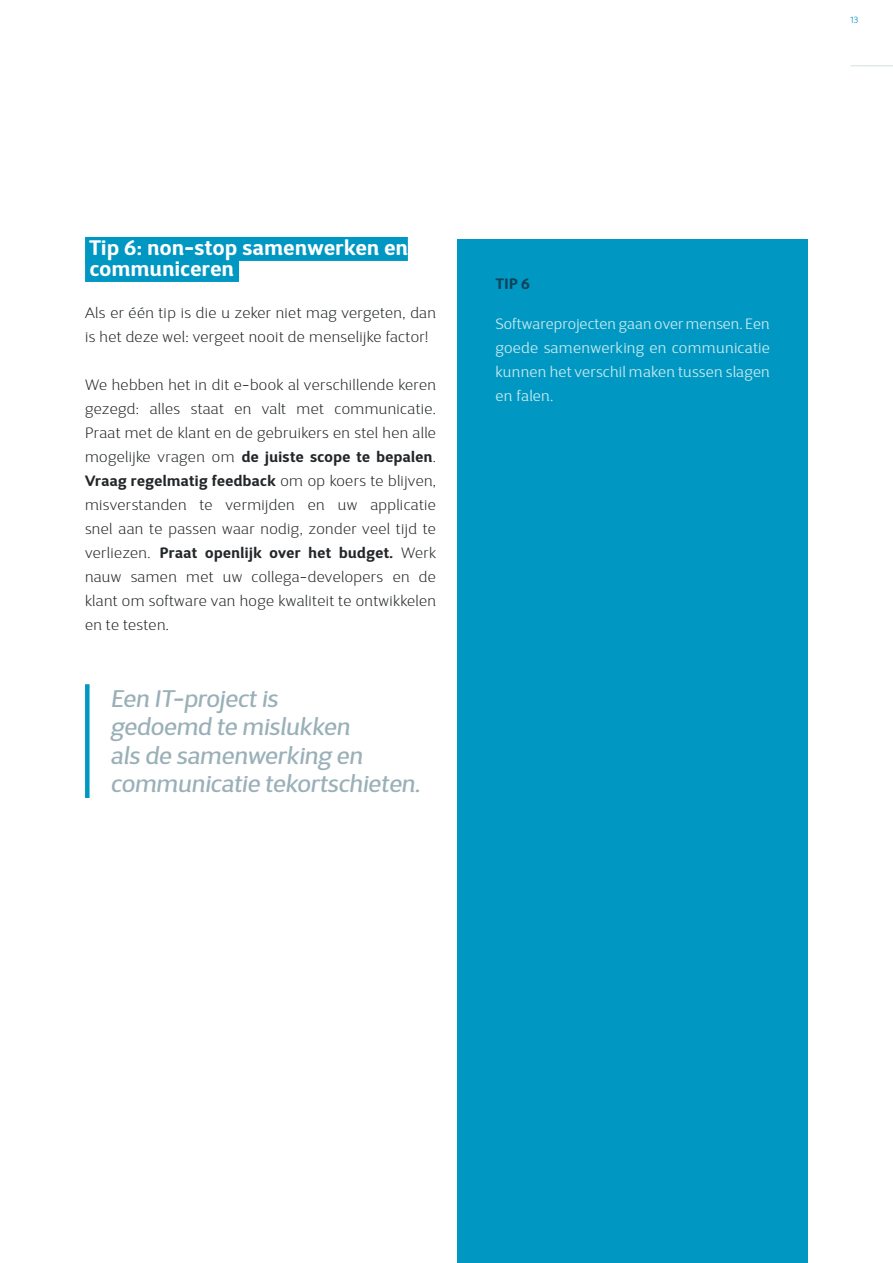
<style>
.page{position:relative;width:893px;height:1263px;background:#fff}
.page>*{position:absolute;margin:0;border:0;box-sizing:border-box;transform-origin:0 0}
.t1{font:italic 24px/28.5px "D Sari";color:#9ab0b8}
.t2{font:700 21px/21px "D Sari";letter-spacing:.025em;color:#fff}
.t3{font:200 15px/24px "D Sari";letter-spacing:.03em;color:#222628}
.t4{font:300 15px/24px "D Sari";letter-spacing:.025em;color:#c8e9ef;text-align:justify}
.t5{font:700 15px "D Sari";color:#0e425a}
.t6{font:300 9px "D Sari";color:#0098c3}
.s1{font-weight:700}
</style>
<div class="page">
<hr style="left:850px;top:65px;width:43px;height:1px;background:#e2e9eb">
<div style="left:85px;top:237px;width:323px;height:24px;background:#0098c3"></div>
<div style="left:85px;top:258px;width:154px;height:24px;background:#0098c3"></div>
<div style="left:457px;top:239px;width:351px;height:1024px;background:#0098c3"></div>
<div style="left:85px;top:684px;width:5px;height:114px;background:#0098c3"></div>
<p class="t6" style="left:850px;top:14px;width:9px">13</p>
<h2 class="t2" style="left:89px;top:237px;width:320px">Tip 6: non-stop samenwerken en communiceren</h2>
<p class="t3" style="left:85px;top:301px;width:352px">Als er één tip is die u zeker niet mag vergeten, dan is het deze wel: vergeet nooit de menselijke factor!</p>
<p class="t3" style="left:85px;top:373px;width:352px;text-align:justify">We hebben het in dit e-book al verschillende keren gezegd: alles staat en valt met communicatie.<br>Praat met de klant en de gebruikers en stel hen alle mogelijke vragen om <span class="s1">de juiste scope te bepalen</span>.<br><span class="s1">Vraag regelmatig feedback</span> om op koers te blijven, misverstanden te vermijden en uw applicatie snel aan te passen waar nodig, zonder veel tijd te verliezen. <span class="s1">Praat openlijk over het budget.</span> Werk nauw samen met uw collega-developers en de klant om software van hoge kwaliteit te ontwikkelen en te testen.</p>
<h1 class="t1" style="left:111px;top:684px;width:311px">Een IT-project is<br>gedoemd te mislukken<br>als de samenwerking en communicatie tekortschieten.</h1>
<p class="t5" style="left:495px;top:274px;width:36px">TIP 6</p>
<p class="t4" style="left:495px;top:312px;width:276px">Softwareprojecten gaan over mensen. Een goede samenwerking en communicatie kunnen het verschil maken tussen slagen en falen.</p>
</div>
